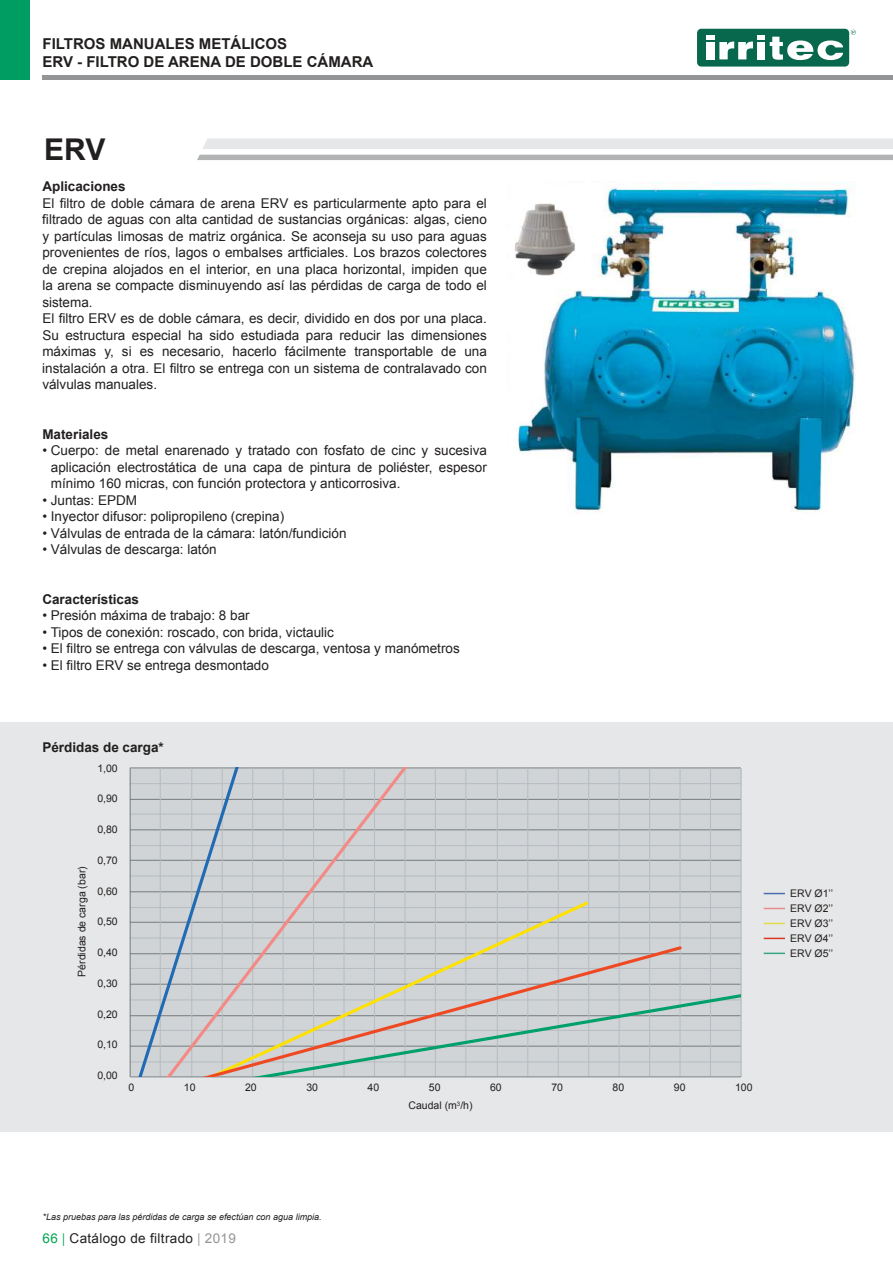
<style>
.page{position:relative;width:893px;height:1263px;background:#fff}
.page>*{position:absolute;margin:0;border:0;box-sizing:border-box;transform-origin:0 0}
.t1{font:700 30px "Arial";color:#221f1f}
.t2{font:700 15px/18px "Arial";color:#221f1f}
.t3{font:14.7px "Calibri";color:#000}
.t4{font:13.5px/16.5px "Arial";color:#221f1f}
.t5{font:700 13.5px "Arial";color:#221f1f}
.t6{font:13.5px "Arial";letter-spacing:.025em;color:#221f1f}
.t7{font:10.5px/15px "Arial";color:#221f1f;text-align:justify}
.t8{font:italic 9px "Arial";color:#221f1f}
.s1{color:#00a550}
.s2{font-family:"Arial Narrow";color:#00a550}
.s3{font-family:"Arial Narrow";color:#939597}
.s4{color:#939597}
</style>
<div class="page">
<div style="left:697px;top:29px;width:152px;height:38px;background:#08684d;border-radius:4px"></div>
<div style="left:706px;top:42px;width:9px;height:17px;background:#fff"></div>
<svg style="left:719px;top:42px;width:34px;height:17px"></svg>
<div style="left:706px;top:35px;width:9px;height:5px;background:#fff"></div>
<div style="left:757px;top:42px;width:8px;height:17px;background:#fff"></div>
<div style="left:757px;top:35px;width:8px;height:5px;background:#fff"></div>
<svg style="left:770px;top:37px;width:73px;height:23px"></svg>
<svg style="left:851px;top:30px;width:5px;height:5px"></svg>
<div style="left:43px;top:75px;width:850px;height:5px;background:#939597"></div>
<div style="left:0;top:0;width:30px;height:80px;background:#009d63"></div>
<img style="left:518px;top:181px;width:338px;height:332px">
<div style="left:0;top:722px;width:893px;height:409px;background:#e6e7e8"></div>
<svg style="left:130px;top:768px;width:612px;height:310px;background:#c9cdce"></svg>
<svg style="left:197px;top:138px;width:696px;height:22px"></svg>
<svg style="left:764px;top:923px;width:21px;height:1px"></svg>
<svg style="left:764px;top:893px;width:21px;height:1px"></svg>
<hr style="left:764px;top:952px;width:21px;height:2px;background:#35a781">
<svg style="left:764px;top:938px;width:21px;height:1px"></svg>
<svg style="left:764px;top:908px;width:21px;height:1px"></svg>
<img style="left:514px;top:203px;width:62px;height:72px">
<p class="t2" style="left:43px;top:36px;width:332px">FILTROS MANUALES METÁLICOS<br>ERV - FILTRO DE ARENA DE DOBLE CÁMARA</p>
<h1 class="t1" style="left:44px;top:138px;width:63px">ERV</h1>
<p class="t5" style="left:42px;top:181px;width:85px">Aplicaciones</p>
<p class="t4" style="left:42px;top:195px;width:446px">El filtro de doble cámara de arena ERV es particularmente apto para el filtrado de aguas con alta cantidad de sustancias orgánicas: algas, cieno y partículas limosas de matriz orgánica. Se aconseja su uso para aguas provenientes de ríos, lagos o embalses artficiales. Los brazos colectores de crepina alojados en el interior, en una placa horizontal, impiden que la arena se compacte disminuyendo así las pérdidas de carga de todo el sistema.<br>El filtro ERV es de doble cámara, es decir, dividido en dos por una placa.<br>Su estructura especial ha sido estudiada para reducir las dimensiones máximas y, si es necesario, hacerlo fácilmente transportable de una instalación a otra. El filtro se entrega con un sistema de contralavado con válvulas manuales.</p>
<p class="t5" style="left:42px;top:428px;width:68px">Materiales</p>
<p class="t4" style="left:51px;top:443px;width:438px;text-align:justify;text-indent:-8px">• Cuerpo: de metal enarenado y tratado con fosfato de cinc y sucesiva aplicación electrostática de una capa de pintura de poliéster, espesor mínimo 160 micras, con función protectora y anticorrosiva.</p>
<p class="t4" style="left:42px;top:493px;width:96px">• Juntas: EPDM</p>
<p class="t4" style="left:42px;top:509px;width:243px">• Inyector difusor: polipropileno (crepina)</p>
<p class="t4" style="left:42px;top:526px;width:306px">• Válvulas de entrada de la cámara: latón/fundición</p>
<p class="t4" style="left:42px;top:542px;width:176px">• Válvulas de descarga: latón</p>
<p class="t5" style="left:42px;top:593px;width:98px">Características</p>
<p class="t4" style="left:42px;top:608px;width:209px">• Presión máxima de trabajo: 8 bar</p>
<p class="t4" style="left:42px;top:625px;width:293px">• Tipos de conexión: roscado, con brida, victaulic</p>
<p class="t4" style="left:42px;top:641px;width:419px">• El filtro se entrega con válvulas de descarga, ventosa y manómetros</p>
<p class="t4" style="left:42px;top:658px;width:228px">• El filtro ERV se entrega desmontado</p>
<p class="t5" style="left:42px;top:742px;width:123px">Pérdidas de carga*</p>
<p class="t7" style="left:97px;top:760px;width:22px">1,00</p>
<p class="t7" style="left:97px;top:791px;width:22px">0,90</p>
<p class="t7" style="left:97px;top:822px;width:22px">0,80</p>
<p class="t7" style="left:97px;top:853px;width:22px">0,70</p>
<p class="t7" style="left:97px;top:883px;width:22px">0,60</p>
<p class="t7" style="left:97px;top:914px;width:22px">0,50</p>
<p class="t7" style="left:97px;top:945px;width:22px">0,40</p>
<p class="t7" style="left:97px;top:976px;width:22px">0,30</p>
<p class="t7" style="left:97px;top:1006px;width:22px">0,20</p>
<p class="t7" style="left:97px;top:1037px;width:22px">0,10</p>
<p class="t7" style="left:97px;top:1068px;width:22px">0,00</p>
<p class="t3" style="left:90px;top:760px;width:28px">1,00</p>
<p class="t3" style="left:90px;top:791px;width:28px">0,90</p>
<p class="t3" style="left:90px;top:822px;width:28px">0,80</p>
<p class="t3" style="left:90px;top:852px;width:28px">0,70</p>
<p class="t7" style="left:74px;top:977px;width:112px;rotate:-90deg">Pérdidas de carga (bar)</p>
<p class="t3" style="left:90px;top:883px;width:28px">0,60</p>
<p class="t3" style="left:90px;top:914px;width:28px">0,50</p>
<p class="t3" style="left:90px;top:945px;width:28px">0,40</p>
<p class="t3" style="left:90px;top:976px;width:28px">0,30</p>
<p class="t3" style="left:90px;top:1007px;width:28px">0,20</p>
<p class="t3" style="left:90px;top:1038px;width:28px">0,10</p>
<p class="t3" style="left:90px;top:1069px;width:28px">0,00</p>
<p class="t7" style="left:128px;top:1080px;width:7px">0</p>
<p class="t7" style="left:184px;top:1080px;width:13px">10</p>
<p class="t7" style="left:245px;top:1080px;width:13px">20</p>
<p class="t7" style="left:306px;top:1080px;width:13px">30</p>
<p class="t7" style="left:368px;top:1080px;width:13px">40</p>
<p class="t7" style="left:429px;top:1080px;width:13px">50</p>
<p class="t7" style="left:490px;top:1080px;width:13px">60</p>
<p class="t7" style="left:551px;top:1080px;width:13px">70</p>
<p class="t7" style="left:613px;top:1080px;width:13px">80</p>
<p class="t7" style="left:674px;top:1080px;width:13px">90</p>
<p class="t7" style="left:735px;top:1080px;width:19px">100</p>
<p class="t7" style="left:408px;top:1099px;width:66px">Caudal (m<sup>3</sup>/h)</p>
<p class="t7" style="left:790px;top:886px;width:44px">ERV Ø1’’ ERV Ø2’’ ERV Ø3’’ ERV Ø4’’ ERV Ø5’’</p>
<p class="t3" style="left:780px;top:890px;width:52px">ERV Ø2''</p>
<p class="t3" style="left:780px;top:928px;width:52px">ERV Ø3''</p>
<p class="t8" style="left:43px;top:1214px;width:281px">*Las pruebas para las pérdidas de carga se efectúan con agua limpia.</p>
<p class="t6" style="left:43px;top:1233px;width:195px"><span class="s1">66</span> <span class="s2">|</span> Catálogo de filtrado <span class="s3">|</span> <span class="s4">2019</span></p>
</div>
